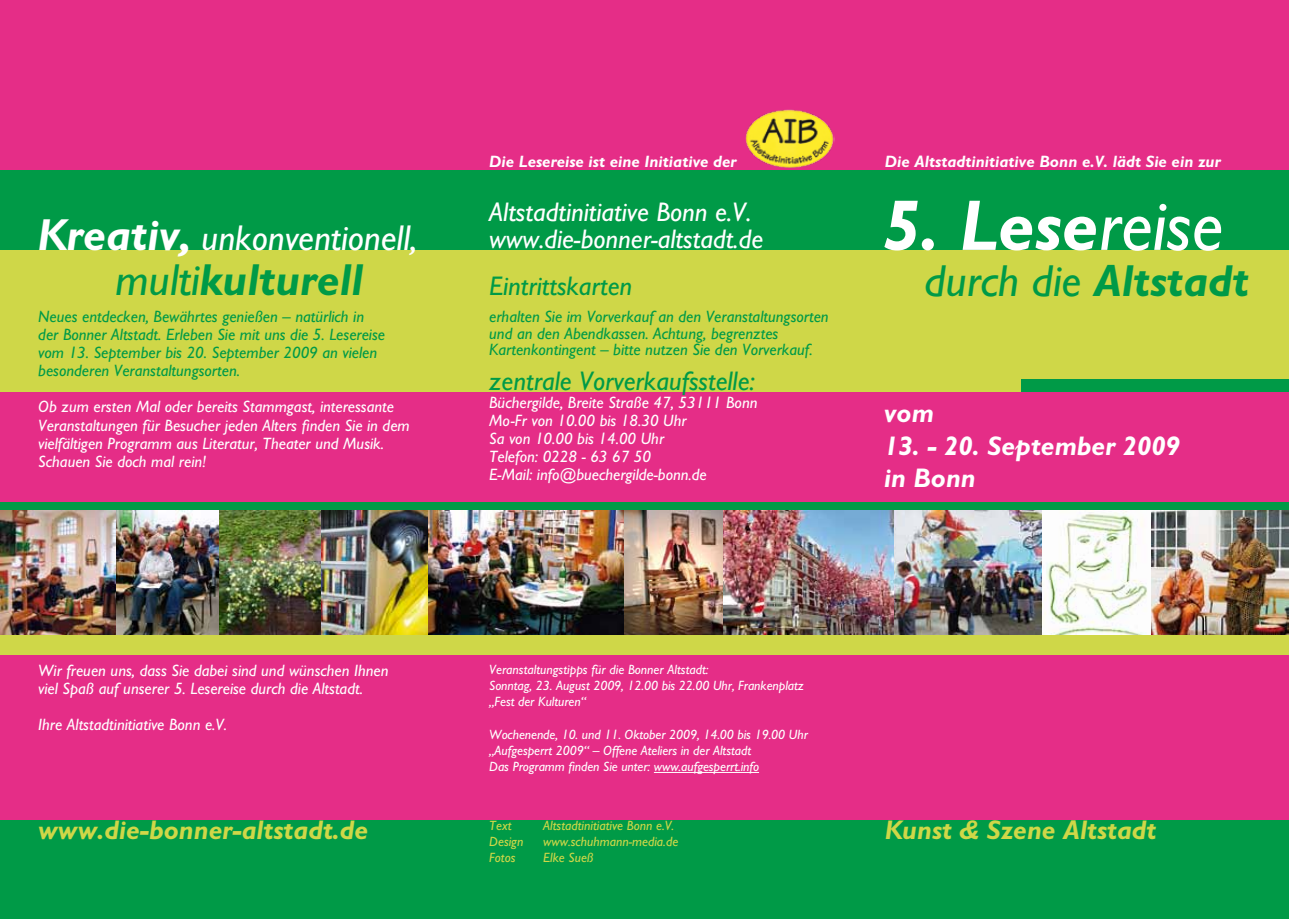
<style>
.page{position:relative;width:1289px;height:919px;background:#fff}
.page>*{position:absolute;margin:0;border:0;box-sizing:border-box;transform-origin:0 0}
.t1{font:italic 700 72px "Gill Sans";color:#fff}
.t2{font:italic 45px "Gill Sans";color:#009a47}
.t3{font:italic 700 45px "Gill Sans";color:#009a47}
.t4{font:italic 36px "Gill Sans";color:#fff}
.t5{font:italic 27px/27px "Gill Sans";color:#fff}
.t6{font:italic 700 27px "Gill Sans";color:#cfd748}
.t7{font:italic 27px "Gill Sans";color:#009a47}
.t8{font:italic 700 27px/32.4px "Gill Sans";color:#fff}
.t9{font:italic 16.5px/18px "Gill Sans";color:#fff}
.t10{font:italic 16.5px/18px "Gill Sans";color:#009a47}
.t11{font:italic 700 16.5px "Gill Sans";color:#fff}
.t12{font:italic 13.5px/16.2px "Gill Sans";letter-spacing:-.005em;color:#fff}
.t13{font:italic 13.5px "Gill Sans";color:#cfd748}
.s1{font-weight:700;font-size:45px}
.s2{font-weight:400}
.s3{font-weight:700}
</style>
<div class="page">
<div style="left:0;top:0;width:1288px;height:918px;background:#e52d87"></div>
<div style="left:0;top:170px;width:1288px;height:94px;background:#009a47"></div>
<div style="left:0;top:250px;width:1288px;height:141px;background:#cfd748"></div>
<div style="left:0;top:820px;width:1288px;height:98px;background:#009a47"></div>
<div style="left:0;top:502px;width:1288px;height:136px;background:#009a47"></div>
<div style="left:1021px;top:378px;width:267px;height:13px;background:#009a47"></div>
<img style="left:116px;top:510px;width:205px;height:125px">
<img style="left:321px;top:510px;width:303px;height:125px">
<img style="left:1150px;top:510px;width:138px;height:125px">
<img style="left:624px;top:510px;width:248px;height:125px">
<img style="left:0;top:510px;width:116px;height:125px">
<img style="left:872px;top:510px;width:170px;height:125px">
<img style="left:745px;top:109px;width:89px;height:59px">
<img style="left:1042px;top:510px;width:108px;height:125px">
<div style="left:0;top:635px;width:1288px;height:20px;background:#cfd748"></div>
<hr style="left:654px;top:772px;width:105px;height:1px;background:#fff">
<h3 class="t4" style="left:38px;top:217px;width:381px"><span class="s1">Kreativ,</span> unkonventionell,</h3>
<h2 class="t3" style="left:116px;top:254px;width:249px"><span class="s2">multi</span>kulturell</h2>
<p class="t10" style="left:38px;top:308px;width:348px">Neues entdecken, Bewährtes genießen – natürlich in der Bonner Altstadt. Erleben Sie mit uns die 5. Lesereise vom 13. September bis 20. September 2009 an vielen besonderen Veranstaltungsorten.</p>
<p class="t9" style="left:38px;top:398px;width:373px">Ob zum ersten Mal oder bereits Stammgast, interessante Veranstaltungen für Besucher jeden Alters finden Sie in dem vielfältigen Programm aus Literatur, Theater und Musik.<br>Schauen Sie doch mal rein!</p>
<p class="t11" style="left:489px;top:152px;width:249px">Die Lesereise ist eine Initiative der</p>
<h3 class="t5" style="left:489px;top:199px;width:275px">Altstadtinitiative Bonn e.V. www.die-bonner-altstadt.de</h3>
<h3 class="t7" style="left:489px;top:270px;width:144px">Eintrittskarten</h3>
<p class="t10" style="left:489px;top:308px;width:341px;line-height:16.5px">erhalten Sie im Vorverkauf an den Veranstaltungsorten und an den Abendkassen. Achtung, begrenztes<br>Kartenkontingent – bitte nutzen Sie den Vorverkauf.</p>
<h3 class="t7" style="left:489px;top:365px;width:267px">zentrale Vorverkaufsstelle:</h3>
<p class="t9" style="left:489px;top:393px;width:270px">Büchergilde, Breite Straße 47, 53111 Bonn<br>Mo-Fr von 10.00 bis 18.30 Uhr<br>Sa von 10.00 bis 14.00 Uhr<br>Telefon: 0228 - 63 67 50<br>E-Mail: info@buechergilde-bonn.de</p>
<p class="t11" style="left:884px;top:152px;width:337px">Die Altstadtinitiative Bonn e.V. lädt Sie ein zur</p>
<h1 class="t1" style="left:882px;top:184px;width:342px">5. Lese<span class="s2">reise</span></h1>
<h2 class="t2" style="left:924px;top:255px;width:326px">durch die <span class="s3">Altstadt</span></h2>
<h3 class="t8" style="left:884px;top:397px;width:51px">vom</h3>
<h3 class="t8" style="left:884px;top:429px;width:297px">13. - 20. September 2009 in Bonn</h3>
<p class="t9" style="left:38px;top:661px;width:352px">Wir freuen uns, dass Sie dabei sind und wünschen Ihnen viel Spaß auf unserer 5. Lesereise durch die Altstadt.</p>
<p class="t9" style="left:38px;top:715px;width:190px">Ihre Altstadtinitiative Bonn e.V.</p>
<p class="t12" style="left:489px;top:661px;width:316px">Veranstaltungstipps für die Bonner Altstadt:<br>Sonntag, 23. August 2009, 12.00 bis 22.00 Uhr, Frankenplatz „Fest der Kulturen“</p>
<p class="t12" style="left:489px;top:726px;width:320px">Wochenende, 10. und 11. Oktober 2009, 14.00 bis 19.00 Uhr „Aufgesperrt 2009“ – Offene Ateliers in der Altstadt<br>Das Programm finden Sie unter: www.aufgesperrt.info</p>
<h3 class="t6" style="left:38px;top:813px;width:331px">www.die-bonner-altstadt.de</h3>
<p class="t13" style="left:489px;top:817px;width:24px">Text</p>
<p class="t13" style="left:543px;top:817px;width:133px">Altstadtinitiative Bonn e.V.</p>
<p class="t13" style="left:489px;top:833px;width:36px">Design</p>
<p class="t13" style="left:543px;top:833px;width:136px">www.schuhmann-media.de</p>
<p class="t13" style="left:489px;top:849px;width:28px">Fotos</p>
<p class="t13" style="left:543px;top:849px;width:52px">Elke Sueß</p>
<h3 class="t6" style="left:884px;top:813px;width:273px">Kunst &amp; Szene Altstadt</h3>
</div>
